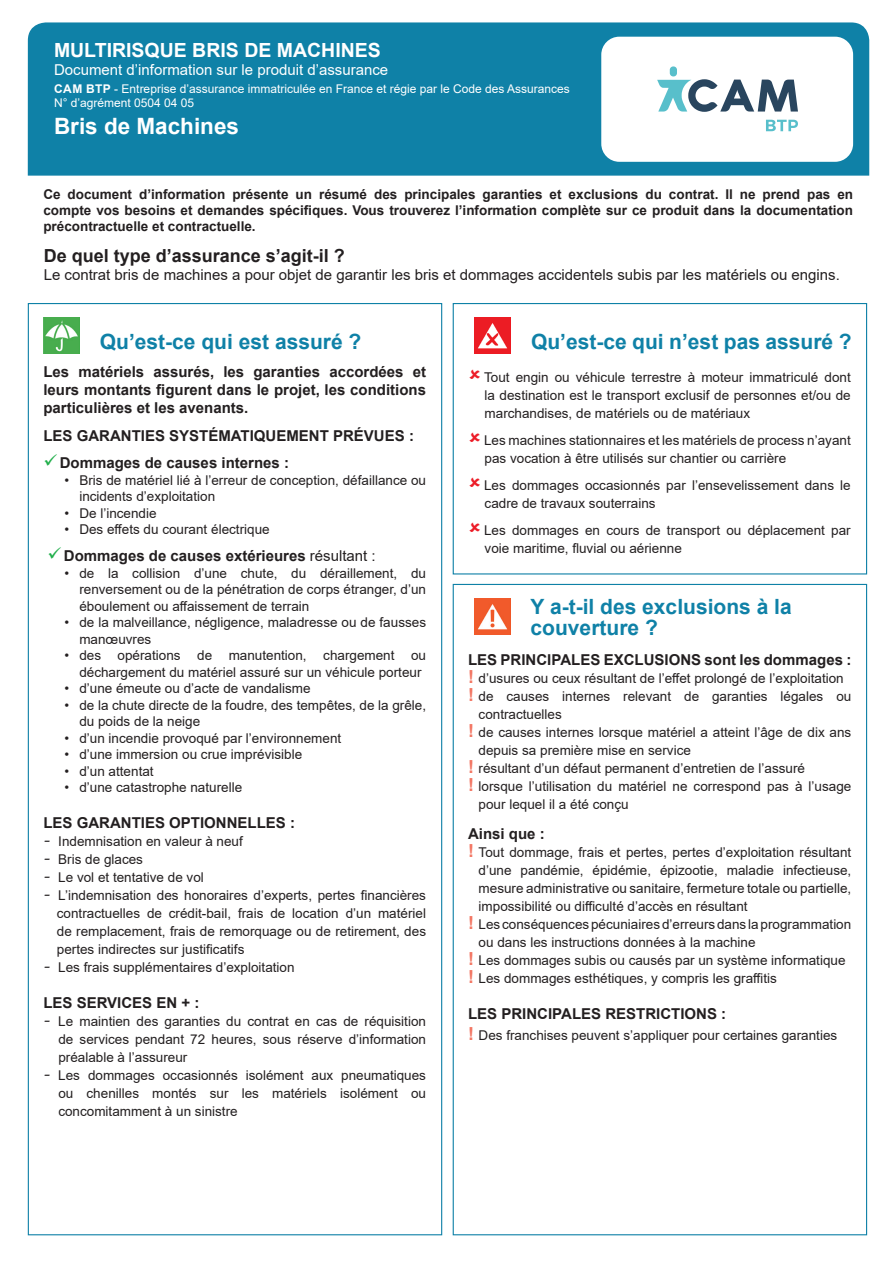
<style>
.page{position:relative;width:893px;height:1263px;background:#fff}
.page>*{position:absolute;margin:0;border:0;box-sizing:border-box;transform-origin:0 0}
.t1{font:700 22.5px "Arial";color:#fff}
.t2{font:700 21px/21px "Arial";color:#0f81a7}
.t3{font:700 19.5px "Arial";color:#fff}
.t4{font:700 18px "Arial";color:#231f20}
.t5{font:700 15px/18px "Arial";color:#231f20;text-align:justify}
.t6{font:15px "Arial";color:#231f20}
.t7{font:15px "Arial";color:#fff}
.t8{font:13.5px/18px "Arial";color:#231f20}
.t9{font:700 13.5px/16.2px "Arial";color:#231f20;text-align:justify}
.t10{font:12px "Arial";color:#fff}
.s1{font-weight:700}
.s2{color:#21af4b}
.s3{font-weight:400}
.s4{font-family:"Minion Pro";font-size:21px}
.s5{font-weight:700;font-size:18px;color:#f37764}
</style>
<div class="page">
<div style="left:28px;top:22px;width:841px;height:154px;background:#0f81a7"></div>
<div style="left:453px;top:303px;width:414px;height:271px;border:1px solid #0f81a7"></div>
<div style="left:601px;top:37px;width:252px;height:125px;background:#fff;border-radius:18px"></div>
<img style="left:44px;top:318px;width:35px;height:36px">
<img style="left:475px;top:318px;width:35px;height:36px">
<img style="left:474px;top:599px;width:36px;height:35px">
<svg style="left:766px;top:120px;width:32px;height:11px"></svg>
<svg style="left:657px;top:66px;width:141px;height:46px"></svg>
<p class="t3" style="left:54px;top:36px;width:328px">MULTIRISQUE BRIS DE MACHINES</p>
<p class="t7" style="left:54px;top:59px;width:336px">Document d’information sur le produit d’assurance</p>
<p class="t10" style="left:54px;top:80px;width:517px"><span class="s1">CAM BTP</span> - Entreprise d’assurance immatriculée en France et régie par le Code des Assurances</p>
<p class="t10" style="left:54px;top:94px;width:142px">N° d’agrément 0504 04 05</p>
<p class="t1" style="left:54px;top:110px;width:187px">Bris de Machines</p>
<p class="t9" style="left:43px;top:186px;width:811px">Ce document d’information présente un résumé des principales garanties et exclusions du contrat. Il ne prend pas en compte vos besoins et demandes spécifiques. Vous trouverez l’information complète sur ce produit dans la documentation précontractuelle et contractuelle.</p>
<p class="t4" style="left:44px;top:243px;width:303px">De quel type d’assurance s’agit-il ?</p>
<p class="t6" style="left:44px;top:264px;width:798px">Le contrat bris de machines a pour objet de garantir les bris et dommages accidentels subis par les matériels ou engins.</p>
<p class="t2" style="left:100px;top:331px;width:263px">Qu’est-ce qui est assuré ?</p>
<p class="t5" style="left:43px;top:362px;width:384px">Les matériels assurés, les garanties accordées et leurs montants figurent dans le projet, les conditions particulières et les avenants.</p>
<p class="t5" style="left:43px;top:427px;width:372px">LES GARANTIES SYSTÉMATIQUEMENT PRÉVUES :</p>
<p class="t5" style="left:43px;top:454px;width:247px"><span class="s2">✓</span>Dommages de causes internes :</p>
<p class="t8" style="left:79px;top:472px;width:348px;line-height:16.5px;text-indent:-15px">• Bris de matériel lié à l’erreur de conception, défaillance ou incidents d’exploitation</p>
<p class="t8" style="left:64px;top:504px;width:94px">• De l’incendie</p>
<p class="t8" style="left:64px;top:520px;width:207px">• Des effets du courant électrique</p>
<p class="t5" style="left:48px;top:547px;width:330px"><span class="s2">✓</span>Dommages de causes extérieures <span class="s3">résultant :</span></p>
<p class="t8" style="left:79px;top:565px;width:348px;line-height:16.5px;text-align:justify;text-indent:-15px">• de la collision d’une chute, du déraillement, du renversement ou de la pénétration de corps étranger, d’un éboulement ou affaissement de terrain</p>
<p class="t8" style="left:79px;top:614px;width:348px;line-height:16.5px;text-indent:-15px">• de la malveillance, négligence, maladresse ou de fausses manœuvres</p>
<p class="t8" style="left:79px;top:647px;width:348px;line-height:16.5px;text-indent:-15px">• des opérations de manutention, chargement ou déchargement du matériel assuré sur un véhicule porteur</p>
<p class="t8" style="left:64px;top:679px;width:248px">• d’une émeute ou d’acte de vandalisme</p>
<p class="t8" style="left:79px;top:697px;width:348px;line-height:16.5px;text-indent:-15px">• de la chute directe de la foudre, des tempêtes, de la grêle, du poids de la neige</p>
<p class="t8" style="left:64px;top:729px;width:278px">• d’un incendie provoqué par l’environnement</p>
<p class="t8" style="left:64px;top:745px;width:239px">• d’une immersion ou crue imprévisible</p>
<p class="t8" style="left:64px;top:762px;width:91px">• d’un attentat</p>
<p class="t8" style="left:64px;top:778px;width:179px">• d’une catastrophe naturelle</p>
<p class="t5" style="left:43px;top:814px;width:253px">LES GARANTIES OPTIONNELLES :</p>
<p class="t8" style="left:43px;top:832px;width:201px"><span class="s4">-</span> Indemnisation en valeur à neuf</p>
<p class="t8" style="left:43px;top:850px;width:101px"><span class="s4">-</span> Bris de glaces</p>
<p class="t8" style="left:43px;top:868px;width:162px"><span class="s4">-</span> Le vol et tentative de vol</p>
<p class="t8" style="left:57px;top:886px;width:371px;text-align:justify;text-indent:-13px"><span class="s4">-</span> L’indemnisation des honoraires d’experts, pertes financières contractuelles de crédit-bail, frais de location d’un matériel de remplacement, frais de remorquage ou de retirement, des pertes indirectes sur justificatifs</p>
<p class="t8" style="left:43px;top:958px;width:253px"><span class="s4">-</span> Les frais supplémentaires d’exploitation</p>
<p class="t5" style="left:43px;top:994px;width:158px">LES SERVICES EN + :</p>
<p class="t8" style="left:58px;top:1012px;width:369px;text-align:justify;text-indent:-15px"><span class="s4">-</span> Le maintien des garanties du contrat en cas de réquisition de services pendant 72 heures, sous réserve d’information préalable à l’assureur</p>
<p class="t8" style="left:58px;top:1066px;width:369px;text-align:justify;text-indent:-15px"><span class="s4">-</span> Les dommages occasionnés isolément aux pneumatiques ou chenilles montés sur les matériels isolément ou concomitamment à un sinistre</p>
<p class="t2" style="left:531px;top:331px;width:322px">Qu’est-ce qui n’est pas assuré ?</p>
<p class="t8" style="left:484px;top:368px;width:368px;text-align:justify">Tout engin ou véhicule terrestre à moteur immatriculé dont la destination est le transport exclusif de personnes et/ou de marchandises, de matériels ou de matériaux</p>
<p class="t8" style="left:484px;top:431px;width:368px">Les machines stationnaires et les matériels de process n’ayant pas vocation à être utilisés sur chantier ou carrière</p>
<p class="t8" style="left:484px;top:476px;width:368px">Les dommages occasionnés par l’ensevelissement dans le cadre de travaux souterrains</p>
<p class="t8" style="left:484px;top:521px;width:368px">Les dommages en cours de transport ou déplacement par voie maritime, fluvial ou aérienne</p>
<p class="t2" style="left:531px;top:596px;width:263px">Y a-t-il des exclusions à la couverture ?</p>
<p class="t5" style="left:468px;top:651px;width:385px">LES PRINCIPALES EXCLUSIONS sont les dommages :</p>
<p class="t8" style="left:468px;top:669px;width:377px"><span class="s5">!</span> d’usures ou ceux résultant de l’effet prolongé de l’exploitation</p>
<p class="t8" style="left:479px;top:687px;width:374px;text-indent:-10px"><span class="s5">!</span> de causes internes relevant de garanties légales ou contractuelles</p>
<p class="t8" style="left:479px;top:723px;width:374px;text-indent:-10px"><span class="s5">!</span> de causes internes lorsque matériel a atteint l’âge de dix ans depuis sa première mise en service</p>
<p class="t8" style="left:468px;top:759px;width:338px"><span class="s5">!</span> résultant d’un défaut permanent d’entretien de l’assuré</p>
<p class="t8" style="left:479px;top:777px;width:374px;text-indent:-10px"><span class="s5">!</span> lorsque l’utilisation du matériel ne correspond pas à l’usage pour lequel il a été conçu</p>
<p class="t5" style="left:468px;top:825px;width:78px">Ainsi que :</p>
<p class="t8" style="left:479px;top:843px;width:374px;text-align:justify;text-indent:-10px"><span class="s5">!</span> Tout dommage, frais et pertes, pertes d’exploitation résultant d’une pandémie, épidémie, épizootie, maladie infectieuse, mesure administrative ou sanitaire, fermeture totale ou partielle, impossibilité ou difficulté d’accès en résultant</p>
<p class="t8" style="left:479px;top:915px;width:374px;text-indent:-10px"><span class="s5">!</span> Les conséquencespécuniairesd’erreursdans laprogrammation ou dans les instructions données à la machine</p>
<p class="t8" style="left:468px;top:951px;width:379px"><span class="s5">!</span> Les dommages subis ou causés par un système informatique</p>
<p class="t8" style="left:468px;top:969px;width:310px"><span class="s5">!</span> Les dommages esthétiques, y compris les graffitis</p>
<p class="t5" style="left:468px;top:1005px;width:260px">LES PRINCIPALES RESTRICTIONS :</p>
<p class="t8" style="left:468px;top:1026px;width:371px"><span class="s5">!</span> Des franchises peuvent s’appliquer pour certaines garanties</p>
</div>
